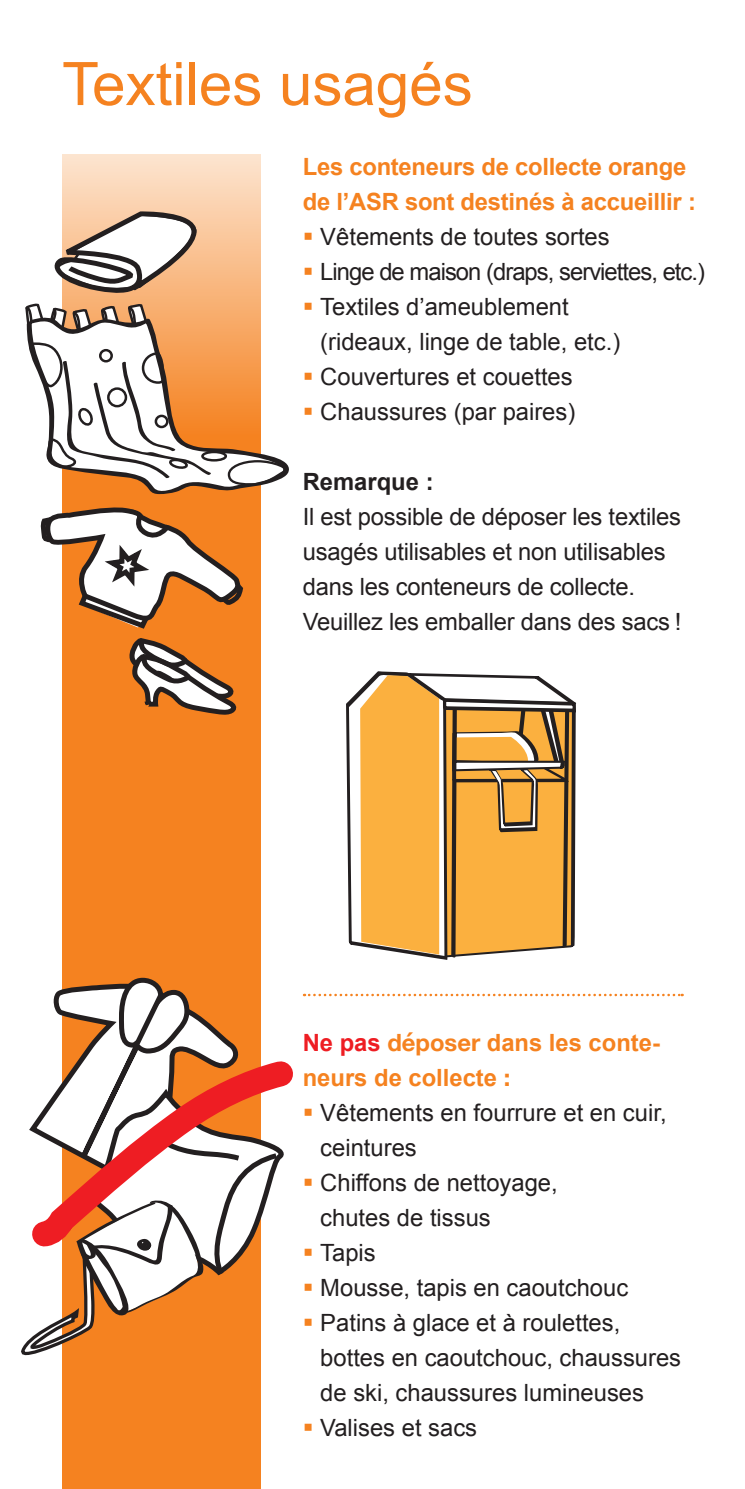
<style>
.page{position:relative;width:745px;height:1489px;background:#fff}
.page>*{position:absolute;margin:0;border:0;box-sizing:border-box;transform-origin:0 0}
.t1{font:60px "Arial";color:#f58220}
.t2{font:23.75px/35px "Arial";color:#231f20}
.t3{font:700 23.75px/35px "Arial";letter-spacing:-.01em;color:#f58220}
.t4{font:23.75px "Arial";letter-spacing:-.04em;color:#231f20}
.t5{font:700 23.75px "Arial";color:#231f20}
.s1{color:#f58220}
.s2{color:#ee1d23}
.s3{font-family:"Helvetica Neue"}
</style>
<div class="page">
<svg style="left:62px;top:154px;width:199px;height:1334px;background:#f69039"></svg>
<svg style="left:40px;top:506px;width:206px;height:212px"></svg>
<svg style="left:25px;top:210px;width:175px;height:121px"></svg>
<svg style="left:27px;top:316px;width:252px;height:178px"></svg>
<svg style="left:226px;top:459px;width:63px;height:27px"></svg>
<div style="left:201px;top:451px;width:26px;height:10px;border:2px solid #231f20;border-radius:50%"></div>
<svg style="left:27px;top:341px;width:185px;height:137px"></svg>
<svg style="left:21px;top:975px;width:240px;height:391px"></svg>
<svg style="left:21px;top:1043px;width:272px;height:220px"></svg>
<svg style="left:346px;top:671px;width:230px;height:288px"></svg>
<svg style="left:304px;top:993px;width:378px;height:3px"></svg>
<h1 class="t1" style="left:62px;top:45px;width:412px">Textiles usagés</h1>
<p class="t3" style="left:302px;top:150px;width:394px">Les conteneurs de collecte orange de l’ASR sont destinés à accueillir :</p>
<p class="t2" style="left:302px;top:219px;width:308px"><span class="s1">▪</span> Vêtements de toutes sortes</p>
<p class="t4" style="left:302px;top:256px;width:403px"><span class="s1">▪</span> Linge de maison (draps, serviettes, etc.)</p>
<p class="t2" style="left:320px;top:289px;width:301px;text-indent:-18px"><span class="s1">▪</span> Textiles d’ameublement (rideaux, linge de table, etc.)</p>
<p class="t2" style="left:302px;top:359px;width:271px"><span class="s1">▪</span> Couvertures et couettes</p>
<p class="t2" style="left:302px;top:394px;width:274px"><span class="s1">▪</span> Chaussures (par paires)</p>
<p class="t5" style="left:302px;top:466px;width:132px">Remarque :</p>
<p class="t2" style="left:302px;top:499px;width:380px">Il est possible de déposer les textiles usagés utilisables et non utilisables dans les conteneurs de collecte.<br>Veuillez les emballer dans des sacs !</p>
<p class="t3" style="left:302px;top:1025px;width:358px"><span class="s2">Ne pas</span> <span class="s3">déposer</span> dans les conte&shy;neurs de collecte <span class="s3">:</span></p>
<p class="t2" style="left:320px;top:1094px;width:347px;text-indent:-18px"><span class="s1">▪</span> Vêtements en fourrure et en cuir, ceintures</p>
<p class="t2" style="left:320px;top:1165px;width:239px;text-indent:-18px"><span class="s1">▪</span> Chiffons de nettoyage, chutes de tissus</p>
<p class="t2" style="left:302px;top:1235px;width:74px"><span class="s1">▪</span> Tapis</p>
<p class="t2" style="left:302px;top:1270px;width:327px"><span class="s1">▪</span> Mousse, tapis en caoutchouc</p>
<p class="t2" style="left:320px;top:1305px;width:362px;text-indent:-18px"><span class="s1">▪</span> Patins à glace et à roulettes, bottes en caoutchouc, chaussures de ski, chaussures lumineuses</p>
<p class="t2" style="left:302px;top:1410px;width:176px"><span class="s1">▪</span> Valises et sacs</p>
</div>
